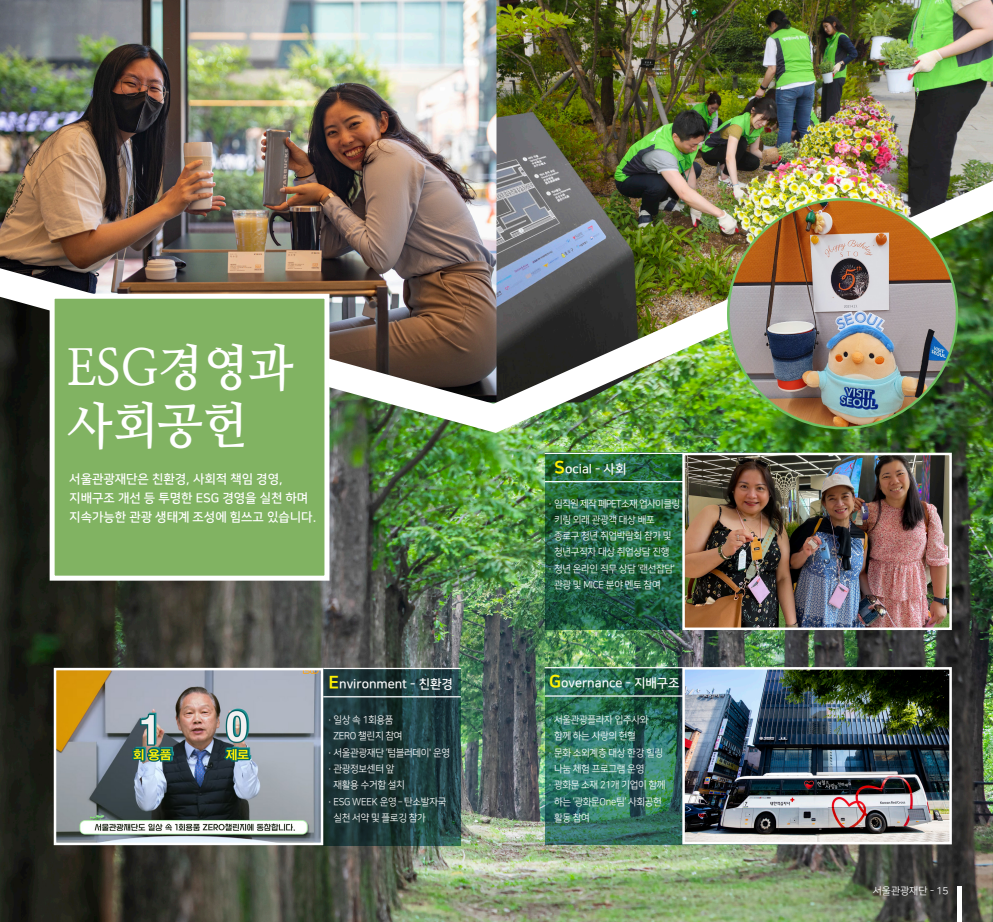
<style>
.page{position:relative;width:993px;height:922px;background:#fff}
.page>*{position:absolute;margin:0;border:0;box-sizing:border-box;transform-origin:0 0}
.t1{font:700 50px/57.5px "Nanum Myeongjo";color:#fff;scale:.95 1}
.t2{font:12.5px "Nanum Square OTFB";color:#fff}
.t3{font:10px/16.2px "Nanum Square OTFR";letter-spacing:-.03em;color:#fff;scale:.95 1}
.t4{font:10px/16.2px "Nanum Square OTFR";letter-spacing:-.06em;color:#fff;scale:.95 1}
.t5{font:10px "Nanum Square OTFR";color:#fff}
.s1{font-family:"Nanum Square OTFEB";font-size:17.5px;color:#fff101}
</style>
<div class="page">
<img style="left:0;top:447px;width:992px;height:474px">
<svg style="left:323px;top:669px;width:137px;height:175px;background:#1f3a3c"></svg>
<img style="left:57px;top:670px;width:263px;height:171px">
<div style="left:54px;top:667px;width:269px;height:177px;border:2px solid #fff"></div>
<hr style="left:323px;top:667px;width:137px;height:2px;background:#fff">
<hr style="left:323px;top:696px;width:137px;height:1px;background:#fff">
<img style="left:544px;top:454px;width:138px;height:176px">
<img style="left:544px;top:668px;width:138px;height:176px">
<img style="left:685px;top:455px;width:263px;height:172px">
<div style="left:682px;top:452px;width:269px;height:178px;border:2px solid #fff"></div>
<img style="left:685px;top:670px;width:263px;height:171px">
<div style="left:682px;top:667px;width:269px;height:177px;border:2px solid #fff"></div>
<hr style="left:544px;top:452px;width:139px;height:2px;background:#fff">
<hr style="left:544px;top:481px;width:139px;height:1px;background:#fff">
<hr style="left:544px;top:667px;width:139px;height:1px;background:#fff">
<hr style="left:544px;top:695px;width:139px;height:1px;background:#fff">
<img style="left:0;top:0;width:496px;height:151px">
<img style="left:496px;top:0;width:496px;height:151px">
<hr style="left:957px;top:886px;width:4px;height:35px;background:#fff">
<img style="left:0;top:151px;width:992px;height:296px">
<div style="left:50px;top:293px;width:279px;height:287px;background:#81b362;border:5px solid #fff"></div>
<img style="left:728px;top:199px;width:228px;height:229px;border-radius:114px">
<p class="t1" style="left:67px;top:339px;width:239px">ESG경영과 사회공헌</p>
<p class="t2" style="left:69px;top:472px;width:215px">서울관광재단은 친환경, 사회적 책임 경영,</p>
<p class="t2" style="left:69px;top:491px;width:240px">지배구조 개선 등 투명한 ESG 경영을 실천 하며</p>
<p class="t2" style="left:69px;top:510px;width:248px">지속가능한 관광 생태계 조성에 힘쓰고 있습니다.</p>
<p class="t2" style="left:328px;top:677px;width:126px"><span class="s1">E</span>nvironment - 친환경</p>
<p class="t3" style="left:333px;top:712px;width:74px;text-indent:-6px">· 일상 속 1회용품<br>ZERO 챌린지 참여</p>
<p class="t3" style="left:327px;top:744px;width:130px">· 서울관광재단 ‘텀블러데이' 운영</p>
<p class="t3" style="left:333px;top:760px;width:77px;text-indent:-6px">· 관광정보센터 앞 재활용 수거함 설치</p>
<p class="t3" style="left:333px;top:793px;width:120px;text-indent:-6px">· ESG WEEK 운영 – 탄소발자국 실천 서약 및 플로깅 참가</p>
<p class="t2" style="left:554px;top:462px;width:74px"><span class="s1">S</span>ocial - 사회</p>
<p class="t4" style="left:554px;top:495px;width:134px;text-indent:-6px">· 임직원 제작 폐PET소재 업사이클링 키링 외래 관광객 대상 배포</p>
<p class="t3" style="left:548px;top:528px;width:131px;text-align:center">· 종로구 청년 취업박람회 참가 및 청년구직자 대상 취업상담 진행</p>
<p class="t3" style="left:554px;top:560px;width:129px;text-indent:-6px">· 청년 온라인 직무 상담 ‘랜선잡담' 관광 및 MICE 분야 멘토 참여</p>
<p class="t2" style="left:549px;top:676px;width:132px"><span class="s1">G</span>overnance - 지배구조</p>
<p class="t3" style="left:554px;top:712px;width:101px;text-indent:-6px">· 서울관광플라자 입주사와 함께 하는 사랑의 헌혈</p>
<p class="t3" style="left:554px;top:744px;width:116px;text-indent:-6px">· 문화 소외계층 대상 한강 힐링 나눔 체험 프로그램 운영</p>
<p class="t3" style="left:554px;top:777px;width:119px;text-indent:-6px">· 광화문 소재 21개 기업이 함께 하는 ‘광화문One팀‘ 사회공헌 활동 참여</p>
<p class="t5" style="left:872px;top:885px;width:77px">서울관광재단 - 15</p>
</div>
